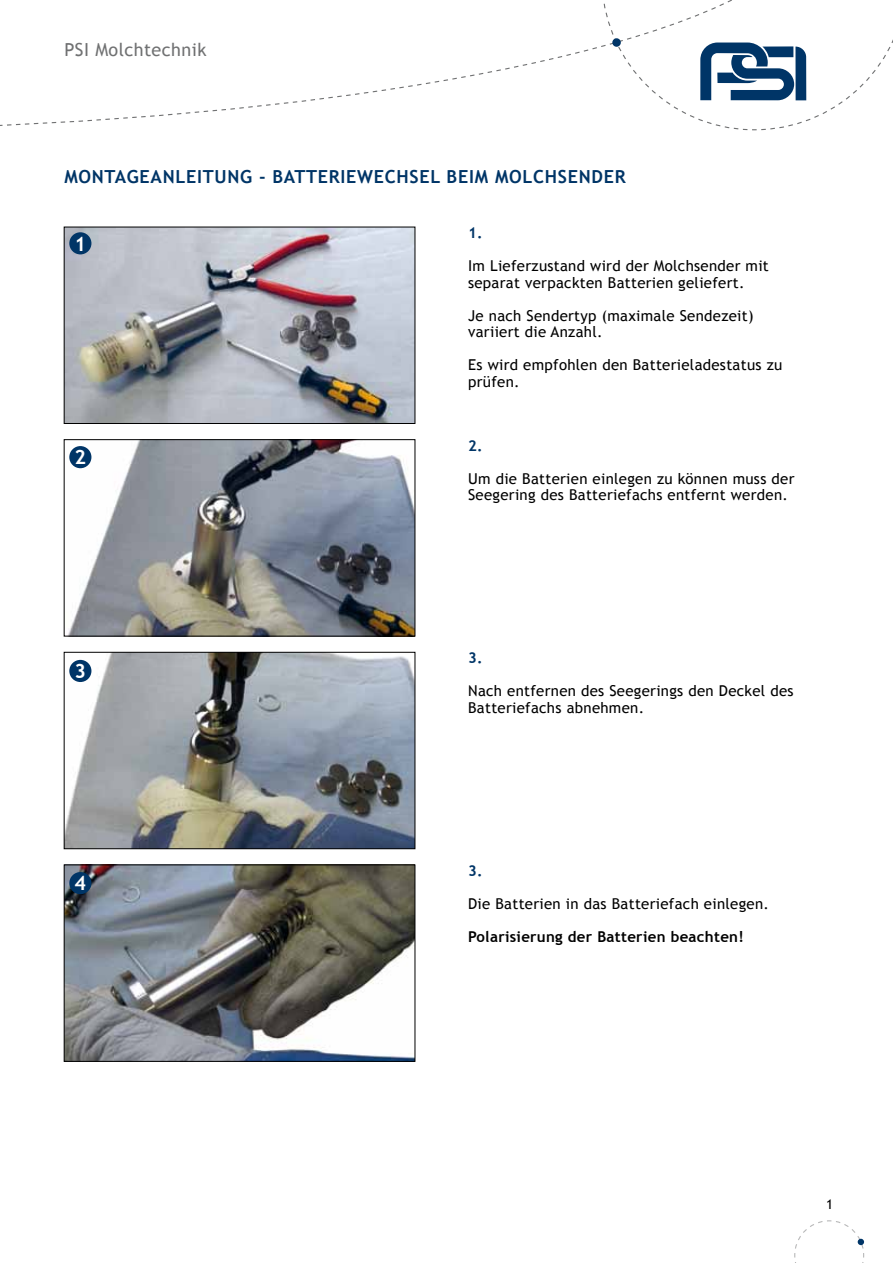
<style>
.page{position:relative;width:893px;height:1263px;background:#fff}
.page>*{position:absolute;margin:0;border:0;box-sizing:border-box;transform-origin:0 0}
.t1{font:700 19.8px "Trebuchet MS";color:#fff}
.t2{font:700 18px "Trebuchet MS";letter-spacing:.04em;color:#003567}
.t3{font:18px "Trebuchet MS";letter-spacing:.025em;color:#707172}
.t4{font:15px/16.5px "Trebuchet MS";letter-spacing:.02em;color:#000}
.t5{font:700 15px "Trebuchet MS";letter-spacing:.02em;color:#000}
.t6{font:700 15px "Trebuchet MS";color:#003567}
.t7{font:13.5px "Trebuchet MS";color:#000}
</style>
<div class="page">
<svg style="left:794px;top:1220px;width:71px;height:43px"></svg>
<svg style="left:772px;top:39px;width:121px;height:91px"></svg>
<svg style="left:0;top:0;width:772px;height:131px"></svg>
<div style="left:612px;top:38px;width:9px;height:9px;background:#003567;border-radius:50%"></div>
<img style="left:66px;top:229px;width:347px;height:193px">
<div style="left:64px;top:227px;width:351px;height:197px;border:1px solid #000"></div>
<img style="left:68px;top:441px;width:345px;height:193px">
<div style="left:64px;top:439px;width:351px;height:197px;border:1px solid #000"></div>
<img style="left:66px;top:654px;width:347px;height:193px">
<div style="left:64px;top:652px;width:351px;height:197px;border:1px solid #000"></div>
<img style="left:66px;top:866px;width:347px;height:194px">
<div style="left:64px;top:864px;width:351px;height:198px;border:1px solid #000"></div>
<div style="left:69px;top:232px;width:22px;height:22px;background:#003567;border-radius:50%"></div>
<div style="left:69px;top:446px;width:22px;height:22px;background:#003567;border-radius:50%"></div>
<div style="left:69px;top:660px;width:22px;height:22px;background:#003567;border-radius:50%"></div>
<div style="left:69px;top:872px;width:22px;height:22px;background:#003567;border-radius:50%"></div>
<p class="t3" style="left:64px;top:39px;width:144px">PSI Molchtechnik</p>
<p class="t2" style="left:64px;top:166px;width:563px">MONTAGEANLEITUNG - BATTERIEWECHSEL BEIM MOLCHSENDER</p>
<h1 class="t1" style="left:75px;top:231px;width:13px">1</h1>
<h1 class="t1" style="left:75px;top:445px;width:13px">2</h1>
<h1 class="t1" style="left:75px;top:659px;width:13px">3</h1>
<h1 class="t1" style="left:75px;top:871px;width:13px">4</h1>
<p class="t6" style="left:468px;top:223px;width:16px">1.</p>
<p class="t4" style="left:468px;top:258px;width:302px">Im Lieferzustand wird der Molchsender mit separat verpackten Batterien geliefert.</p>
<p class="t4" style="left:468px;top:307px;width:287px">Je nach Sendertyp (maximale Sendezeit) variiert die Anzahl.</p>
<p class="t4" style="left:468px;top:357px;width:316px">Es wird empfohlen den Batterieladestatus zu prüfen.</p>
<p class="t6" style="left:468px;top:436px;width:16px">2.</p>
<p class="t4" style="left:468px;top:470px;width:328px">Um die Batterien einlegen zu können muss der<br>Seegering des Batteriefachs entfernt werden.</p>
<p class="t6" style="left:468px;top:649px;width:16px">3.</p>
<p class="t4" style="left:468px;top:683px;width:327px">Nach entfernen des Seegerings den Deckel des<br>Batteriefachs abnehmen.</p>
<p class="t6" style="left:468px;top:861px;width:16px">3.</p>
<p class="t4" style="left:468px;top:895px;width:302px">Die Batterien in das Batteriefach einlegen.</p>
<p class="t5" style="left:468px;top:927px;width:277px">POLARISIERUNG DER BATTERIEN BEACHTEN!</p>
<p class="t7" style="left:826px;top:1196px;width:9px">1</p>
</div>
